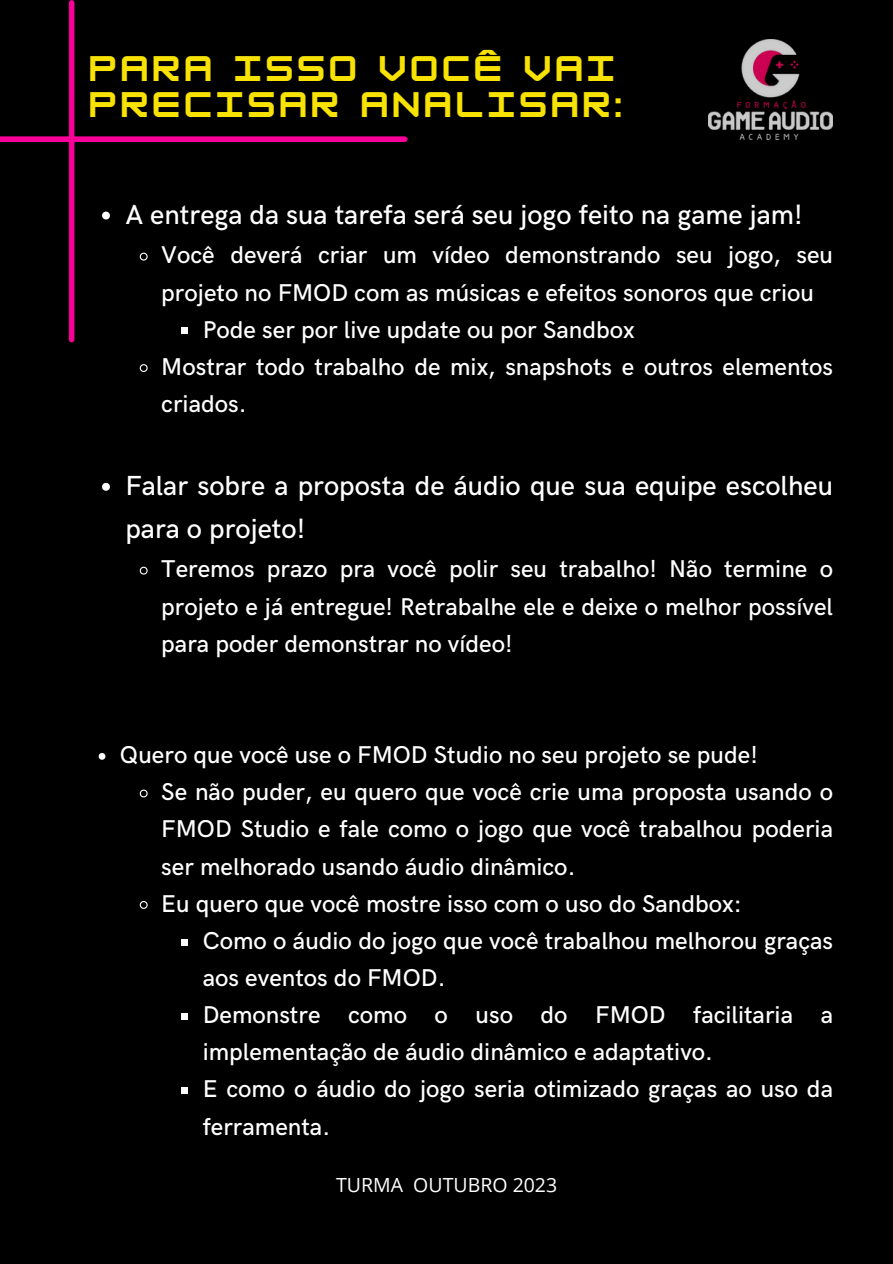
<style>
.page{position:relative;width:893px;height:1264px;background:#fff}
.page>*{position:absolute;margin:0;border:0;box-sizing:border-box;transform-origin:0 0}
.t1{font:700 31.05px/36px "HK Modular";letter-spacing:.14em;color:#f7e203}
.t2{font:500 27.6px/42.8px "HK Grotesk";color:#fff}
.t3{font:500 24.3px/37.2px "HK Grotesk";color:#fff}
.t4{font:19.5px "Open Sans";color:#fff}
</style>
<div class="page">
<div style="left:0;top:0;width:892px;height:1263px;background:#000"></div>
<div style="left:69px;top:3px;width:5px;height:336px;background:#f80098"></div>
<img style="left:708px;top:39px;width:124px;height:100px">
<div style="left:0;top:136px;width:405px;height:6px;background:#f80098"></div>
<svg style="left:102px;top:212px;width:8px;height:7px"></svg>
<svg style="left:139px;top:252px;width:9px;height:9px"></svg>
<div style="left:181px;top:327px;width:6px;height:7px;background:#fff"></div>
<svg style="left:139px;top:364px;width:9px;height:8px"></svg>
<svg style="left:102px;top:483px;width:8px;height:8px"></svg>
<svg style="left:139px;top:566px;width:9px;height:9px"></svg>
<svg style="left:99px;top:753px;width:6px;height:6px"></svg>
<svg style="left:139px;top:789px;width:9px;height:9px"></svg>
<svg style="left:139px;top:901px;width:9px;height:8px"></svg>
<div style="left:181px;top:938px;width:6px;height:7px;background:#fff"></div>
<svg style="left:181px;top:1013px;width:6px;height:6px"></svg>
<div style="left:181px;top:1087px;width:6px;height:7px;background:#fff"></div>
<p class="t1" style="left:89px;top:51px;width:534px">PARA ISSO VOCÊ VAI<br>PRECISAR ANALISAR:</p>
<p class="t2" style="left:125px;top:194px;width:678px">A entrega da sua tarefa será seu jogo feito na game jam!</p>
<p class="t3" style="left:161px;top:237px;width:673px">Você deverá criar um vídeo demonstrando seu jogo, seu</p>
<p class="t3" style="left:161px;top:274px;width:654px">projeto no FMOD com as músicas e efeitos sonoros que criou</p>
<p class="t3" style="left:203px;top:312px;width:433px">Pode ser por live update ou por Sandbox</p>
<p class="t3" style="left:161px;top:349px;width:673px">Mostrar todo trabalho de mix, snapshots e outros elementos</p>
<p class="t3" style="left:161px;top:386px;width:87px">criados.</p>
<p class="t2" style="left:125px;top:465px;width:709px">Falar sobre a proposta de áudio que sua equipe escolheu para o projeto!</p>
<p class="t3" style="left:161px;top:551px;width:673px;text-align:justify">Teremos prazo pra você polir seu trabalho! Não termine o projeto e já entregue! Retrabalhe ele e deixe o melhor possível para poder demonstrar no vídeo!</p>
<p class="t3" style="left:161px;top:737px;width:673px;text-indent:-41px">Quero que você use o FMOD Studio no seu projeto se pude!<br>Se não puder, eu quero que você crie uma proposta usando o FMOD Studio e fale como o jogo que você trabalhou poderia ser melhorado usando áudio dinâmico.<br>Eu quero que você mostre isso com o uso do Sandbox:</p>
<p class="t3" style="left:203px;top:922px;width:631px">Como o áudio do jogo que você trabalhou melhorou graças aos eventos do FMOD.<br>Demonstre como o uso do FMOD facilitaria a implementação de áudio dinâmico e adaptativo.<br>E como o áudio do jogo seria otimizado graças ao uso da ferramenta.</p>
<p class="t4" style="left:336px;top:1171px;width:222px">TURMA OUTUBRO 2023</p>
</div>
